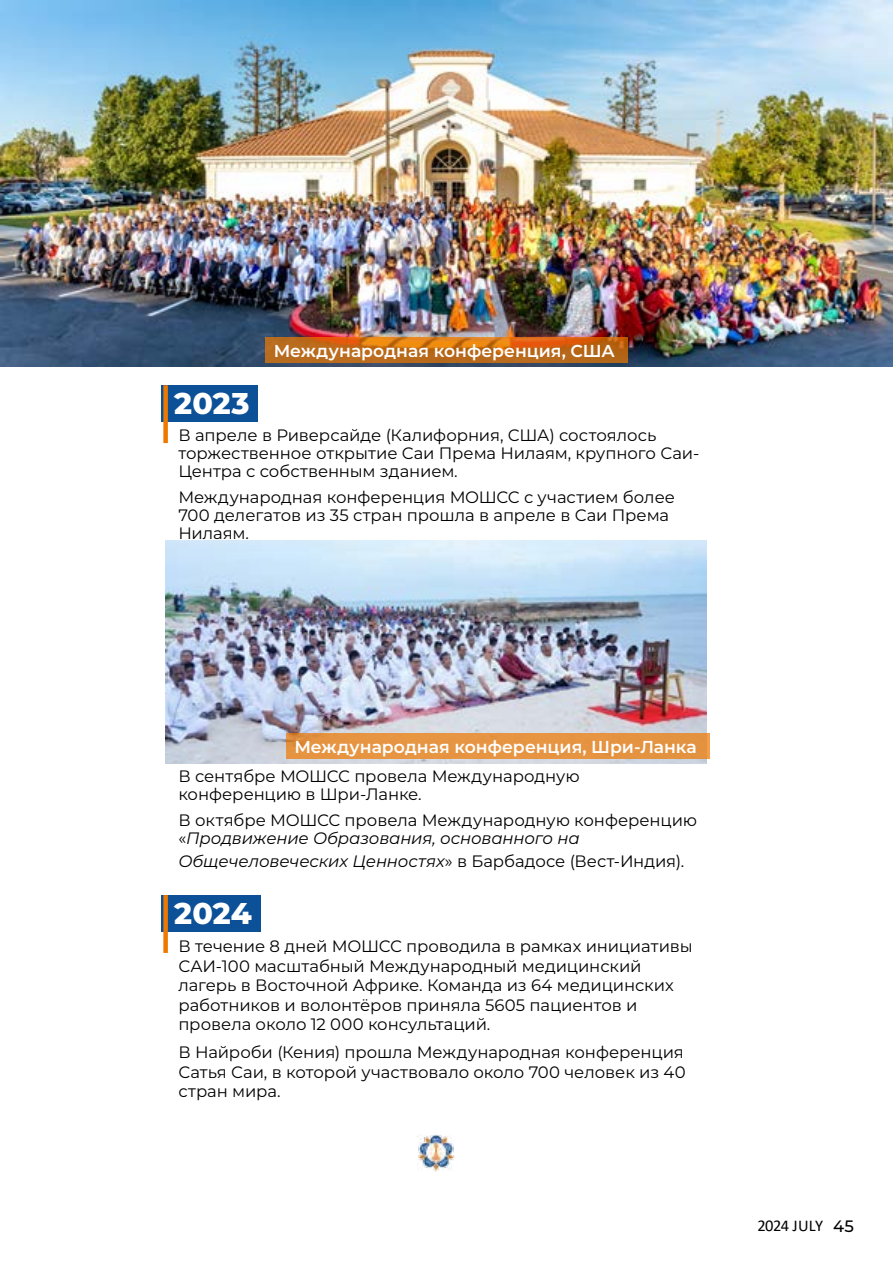
<style>
.page{position:relative;width:893px;height:1263px;background:#fff}
.page>*{position:absolute;margin:0;border:0;box-sizing:border-box;transform-origin:0 0}
.t1{font:800 30px "Montserrat";letter-spacing:.005em;color:#fff}
.t2{font:600 17.25px "Montserrat";color:#fff}
.t3{font:16.5px/18px "Montserrat";letter-spacing:-.005em;color:#000}
.t4{font:italic 16.5px "Montserrat";letter-spacing:-.01em;color:#000}
.t5{font:16.5px "Calibri";letter-spacing:-.03em;color:#000}
.s1{font-style:italic}
.s2{font-style:normal}
.s3{font-family:"Montserrat";font-weight:500}
</style>
<div class="page">
<div style="left:161px;top:385px;width:97px;height:37px;background:#0c5098"></div>
<div style="left:163px;top:385px;width:5px;height:58px;background:#ee7900"></div>
<div style="left:161px;top:895px;width:99px;height:37px;background:#0c5098"></div>
<div style="left:163px;top:895px;width:5px;height:58px;background:#ee7900"></div>
<img style="left:0;top:0;width:893px;height:366px">
<svg style="left:265px;top:338px;width:363px;height:25px;background:#c36a16"></svg>
<img style="left:166px;top:541px;width:540px;height:223px">
<div style="left:286px;top:733px;width:423px;height:25px;background:#e69441"></div>
<img style="left:417px;top:1134px;width:37px;height:37px">
<p class="t2" style="left:274px;top:339px;width:343px">Международная конференция, США</p>
<h1 class="t1" style="left:174px;top:382px;width:77px">2023</h1>
<p class="t3" style="left:178px;top:425px;width:523px">В апреле в Риверсайде (Калифорния, США) состоялось торжественное открытие Саи Према Нилаям, крупного Саи-<br>Центра с собственным зданием.</p>
<p class="t3" style="left:178px;top:488px;width:498px">Международная конференция МОШСС с участием более<br>700 делегатов из 35 стран прошла в апреле в Саи Према<br>Нилаям.</p>
<p class="t2" style="left:294px;top:734px;width:404px">Международная конференция, Шри-Ланка</p>
<p class="t3" style="left:178px;top:766px;width:403px">В сентябре МОШСС провела Международную конференцию в Шри-Ланке.</p>
<p class="t3" style="left:178px;top:811px;width:520px">В октябре МОШСС провела Международную конференцию «<span class="s1">Продвижение Образования, основанного на</span></p>
<p class="t4" style="left:178px;top:850px;width:507px">Общечеловеческих Ценностях<span class="s2">» в Барбадосе (Вест-Индия).</span></p>
<h1 class="t1" style="left:174px;top:891px;width:79px">2024</h1>
<p class="t3" style="left:178px;top:936px;width:516px;line-height:19.5px">В течение 8 дней МОШСС проводила в рамках инициативы САИ-100 масштабный Международный медицинский лагерь в Восточной Африке. Команда из 64 медицинских работников и волонтёров приняла 5605 пациентов и провела около 12 000 консультаций.</p>
<p class="t3" style="left:178px;top:1042px;width:509px;line-height:19.5px;text-align:justify">В Найроби (Кения) прошла Международная конференция Сатья Саи, в которой участвовало около 700 человек из 40 стран мира.</p>
<p class="t5" style="left:757px;top:1214px;width:98px">2024 JULY <span class="s3">45</span></p>
</div>
